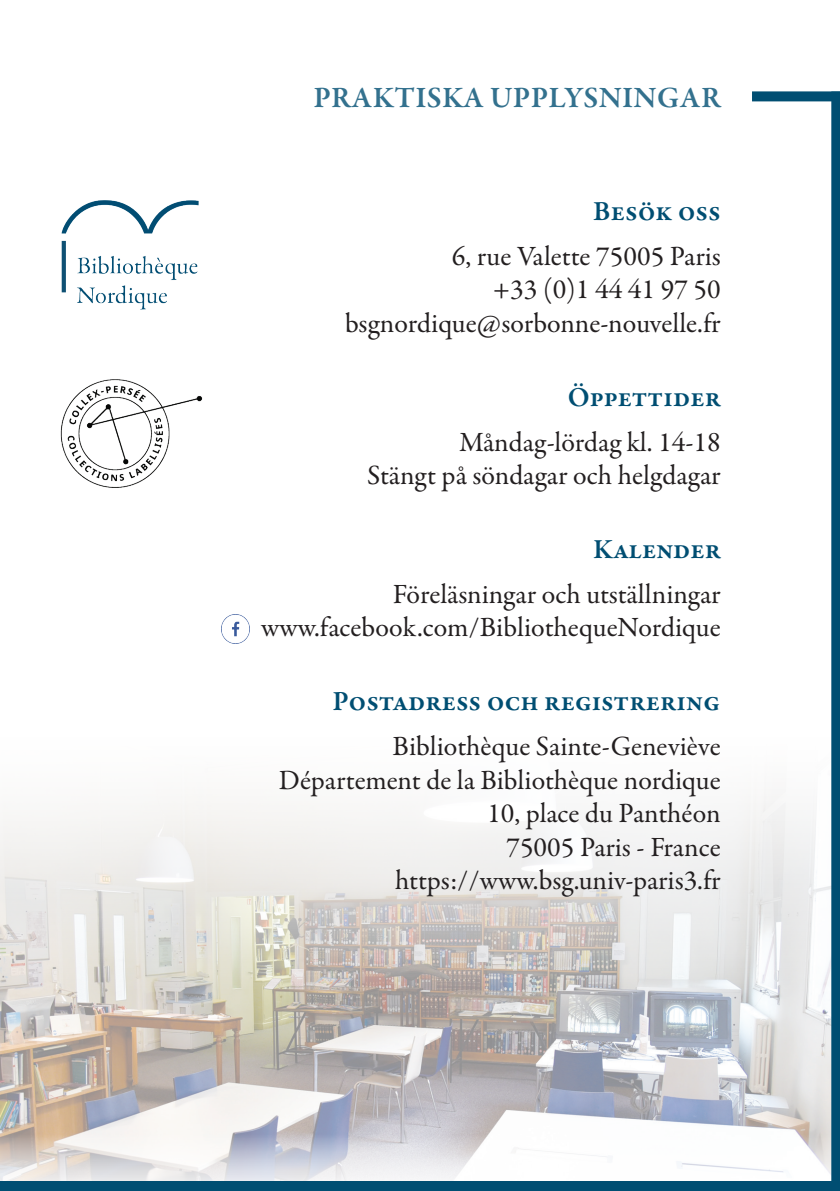
<style>
.page{position:relative;width:840px;height:1191px;background:#fff}
.page>*{position:absolute;margin:0;border:0;box-sizing:border-box;transform-origin:0 0}
.t1{font:600 30px "Garamond Premr Pro";letter-spacing:.01em;color:#33718e}
.t2{font:28px "Garamond Premr Pro";color:#231f20}
.t3{font:600 28px "Garamond Premr Pro";letter-spacing:-.005em;color:#004e72}
</style>
<div class="page">
<img style="left:0;top:796px;width:830px;height:385px">
<img style="left:221px;top:614px;width:29px;height:29px">
<div style="left:751px;top:91px;width:88px;height:10px;background:#004e72"></div>
<div style="left:0;top:1181px;width:839px;height:10px;background:#004e72"></div>
<div style="left:830px;top:92px;width:9px;height:1099px;background:#004e72"></div>
<img style="left:61px;top:200px;width:138px;height:110px">
<img style="left:60px;top:379px;width:143px;height:109px">
<p class="t1" style="left:313px;top:80px;width:408px">PRAKTISKA UPPLYSNINGAR</p>
<p class="t3" style="left:593px;top:194px;width:129px">Besök oss</p>
<p class="t2" style="left:451px;top:239px;width:270px">6, rue Valette 75005 Paris</p>
<p class="t2" style="left:492px;top:273px;width:229px">+33 (0)1 44 41 97 50</p>
<p class="t2" style="left:345px;top:306px;width:377px">bsgnordique@sorbonne-nouvelle.fr</p>
<p class="t3" style="left:567px;top:380px;width:154px">Öppettider</p>
<p class="t2" style="left:459px;top:425px;width:263px">Måndag-lördag kl. 14-18</p>
<p class="t2" style="left:367px;top:458px;width:355px">Stängt på söndagar och helgdagar</p>
<p class="t3" style="left:592px;top:532px;width:129px">Kalender</p>
<p class="t2" style="left:392px;top:577px;width:329px">Föreläsningar och utställningar</p>
<p class="t2" style="left:261px;top:611px;width:461px">www.facebook.com/BibliothequeNordique</p>
<p class="t3" style="left:332px;top:684px;width:389px">Postadress och registrering</p>
<p class="t2" style="left:392px;top:729px;width:329px">Bibliothèque Sainte-Geneviève</p>
<p class="t2" style="left:279px;top:763px;width:443px">Département de la Bibliothèque nordique</p>
<p class="t2" style="left:487px;top:796px;width:235px">10, place du Panthéon</p>
<p class="t2" style="left:506px;top:830px;width:216px">75005 Paris - France</p>
<p class="t2" style="left:395px;top:863px;width:327px">https://www.bsg.univ-paris3.fr</p>
</div>
